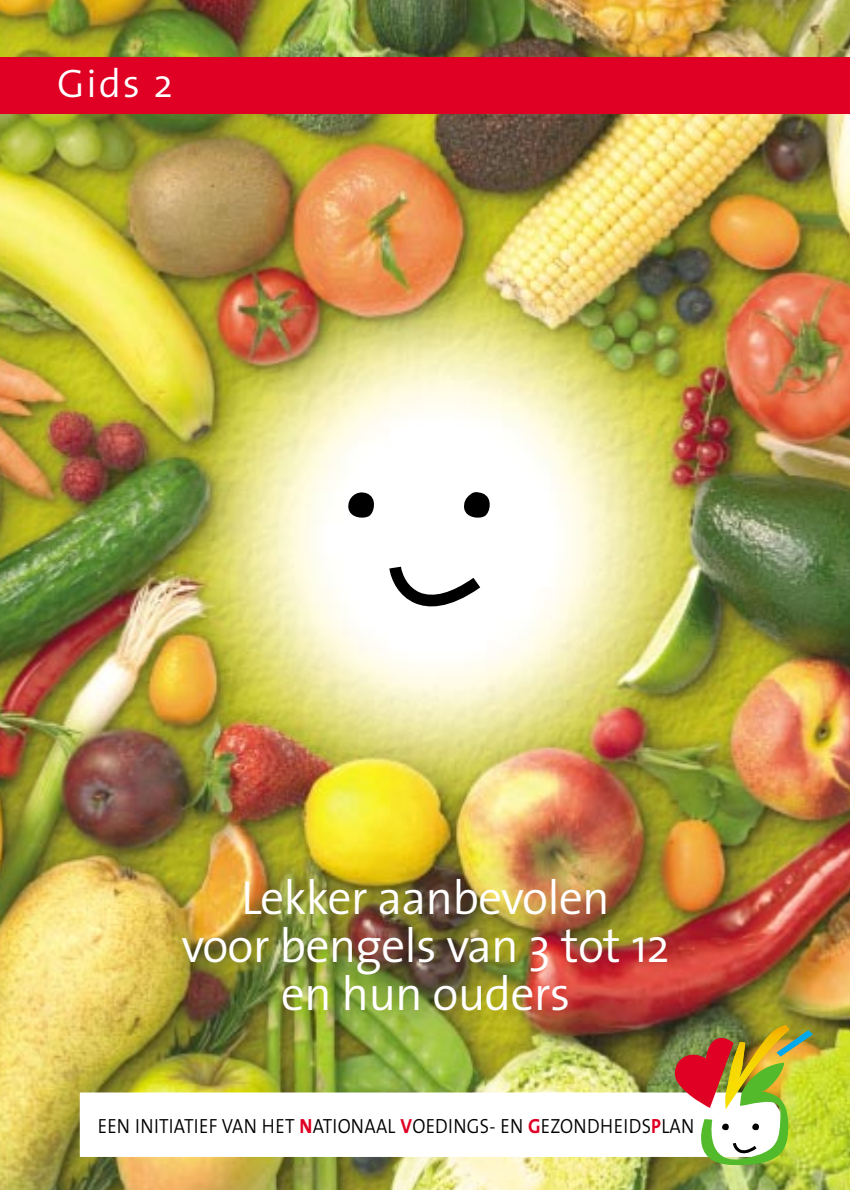
<style>
.page{position:relative;width:850px;height:1190px;background:#fff}
.page>*{position:absolute;margin:0;border:0;box-sizing:border-box;transform-origin:0 0}
.t1{font:300 48px/48px "The Sans";letter-spacing:-.02em;color:#fff;text-align:center}
.t2{font:300 40px "The Sans";color:#fff}
.t3{font:300 20.6px "The Sans";letter-spacing:.01em;color:#000;scale:.9 1}
.s1{font-weight:700;color:#df0023}
</style>
<div class="page">
<img style="left:0;top:0;width:850px;height:1190px">
<div style="left:0;top:57px;width:850px;height:56px;background:#df0023"></div>
<svg style="left:80px;top:1092px;width:595px;height:65px"></svg>
<img style="left:675px;top:1025px;width:138px;height:140px">
<img style="left:724px;top:1025px;width:64px;height:84px">
<svg style="left:329px;top:459px;width:198px;height:160px"></svg>
<h2 class="t2" style="left:57px;top:69px;width:117px">Gids 2</h2>
<h1 class="t1" style="left:181px;top:879px;width:490px">Lekker aanbevolen<br>voor bengels van 3 tot 12 en hun ouders</h1>
<p class="t3" style="left:98px;top:1119px;width:664px">EEN INITIATIEF VAN HET <span class="s1">N</span>ATIONAAL <span class="s1">V</span>OEDINGS- EN <span class="s1">G</span>EZONDHEIDS<span class="s1">P</span>LAN</p>
</div>
